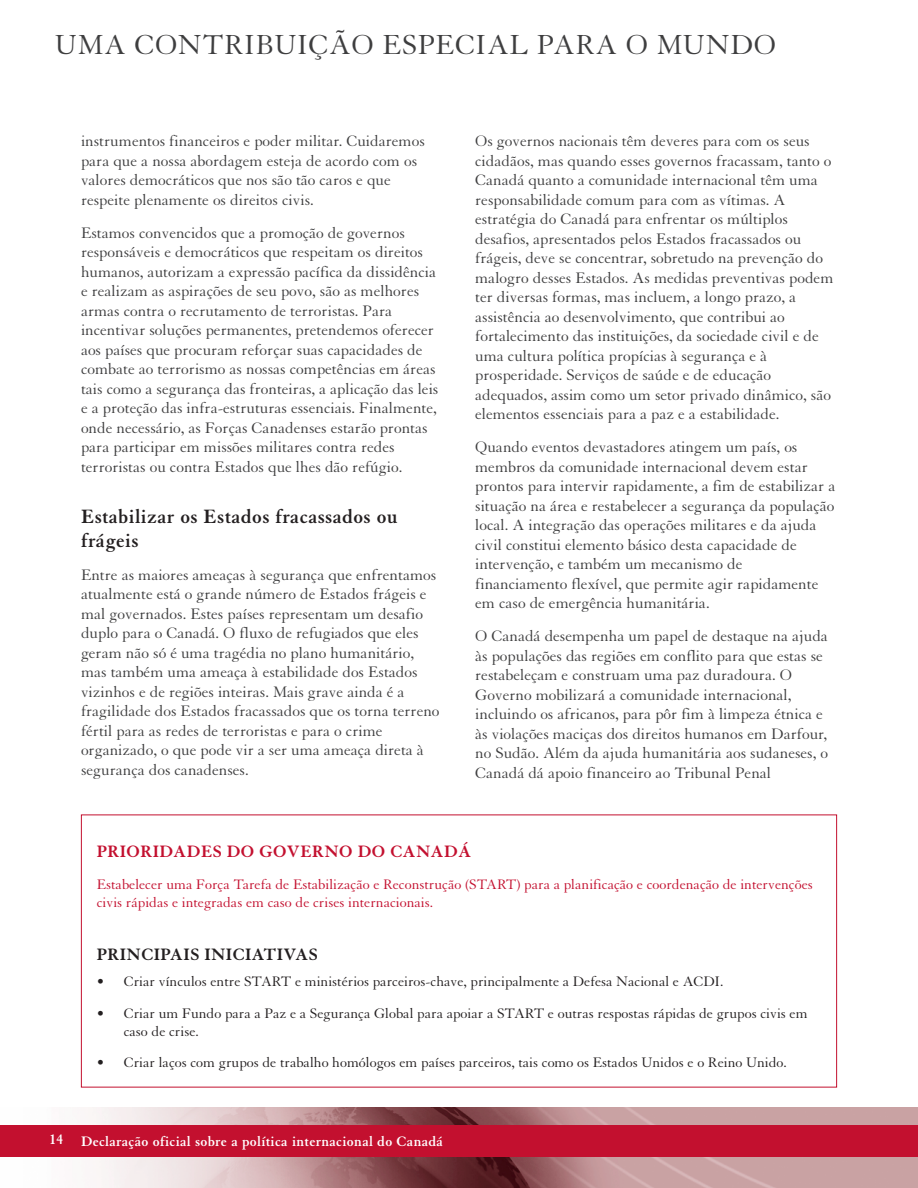
<style>
.page{position:relative;width:918px;height:1188px;background:#fff}
.page>*{position:absolute;margin:0;border:0;box-sizing:border-box;transform-origin:0 0}
.t1{font:30px "Granjon";letter-spacing:.02em;color:#3e3e3f}
.t2{font:700 21px/24px "Granjon";letter-spacing:.02em;color:#231f20}
.t3{font:700 18px "Granjon";letter-spacing:.02em;color:#c3102f}
.t4{font:700 18px "Granjon";letter-spacing:.02em;color:#231f20}
.t5{font:16.5px/19.5px "Granjon";color:#3e3e3f}
.t6{font:15px/18px "Granjon";color:#231f20}
.t7{font:15px/18px "Granjon";color:#c3102f}
.t8{font:700 15px "Granjon";letter-spacing:.02em;color:#fff}
</style>
<div class="page">
<img style="left:0;top:1107px;width:918px;height:81px">
<div style="left:0;top:1125px;width:918px;height:31px;background:#c3102f"></div>
<h1 class="t1" style="left:55px;top:34px;width:723px">UMA CONTRIBUIÇÃO ESPECIAL PARA O MUNDO</h1>
<p class="t5" style="left:81px;top:133px;width:345px">instrumentos financeiros e poder militar. Cuidaremos para que a nossa abordagem esteja de acordo com os valores democráticos que nos são tão caros e que respeite plenamente os direitos civis.</p>
<p class="t5" style="left:81px;top:224px;width:359px">Estamos convencidos que a promoção de governos responsáveis e democráticos que respeitam os direitos humanos, autorizam a expressão pacífica da dissidência e realizam as aspirações de seu povo, são as melhores armas contra o recrutamento de terroristas. Para incentivar soluções permanentes, pretendemos oferecer aos países que procuram reforçar suas capacidades de combate ao terrorismo as nossas competências em áreas tais como a segurança das fronteiras, a aplicação das leis e a proteção das infra-estruturas essenciais. Finalmente, onde necessário, as Forças Canadenses estarão prontas para participar em missões militares contra redes terroristas ou contra Estados que lhes dão refúgio.</p>
<p class="t2" style="left:81px;top:506px;width:318px">Estabilizar os Estados fracassados ou frágeis</p>
<p class="t5" style="left:81px;top:566px;width:360px">Entre as maiores ameaças à segurança que enfrentamos atualmente está o grande número de Estados frágeis e mal governados. Estes países representam um desafio duplo para o Canadá. O fluxo de refugiados que eles geram não só é uma tragédia no plano humanitário, mas também uma ameaça à estabilidade dos Estados vizinhos e de regiões inteiras. Mais grave ainda é a fragilidade dos Estados fracassados que os torna terreno fértil para as redes de terroristas e para o crime organizado, o que pode vir a ser uma ameaça direta à segurança dos canadenses.</p>
<p class="t5" style="left:475px;top:133px;width:360px">Os governos nacionais têm deveres para com os seus cidadãos, mas quando esses governos fracassam, tanto o Canadá quanto a comunidade internacional têm uma responsabilidade comum para com as vítimas. A estratégia do Canadá para enfrentar os múltiplos desafios, apresentados pelos Estados fracassados ou frágeis, deve se concentrar, sobretudo na prevenção do malogro desses Estados. As medidas preventivas podem ter diversas formas, mas incluem, a longo prazo, a assistência ao desenvolvimento, que contribui ao fortalecimento das instituições, da sociedade civil e de uma cultura política propícias à segurança e à prosperidade. Serviços de saúde e de educação adequados, assim como um setor privado dinâmico, são elementos essenciais para a paz e a estabilidade.</p>
<p class="t5" style="left:475px;top:439px;width:362px">Quando eventos devastadores atingem um país, os membros da comunidade internacional devem estar prontos para intervir rapidamente, a fim de estabilizar a situação na área e restabelecer a segurança da população local. A integração das operações militares e da ajuda civil constitui elemento básico desta capacidade de intervenção, e também um mecanismo de financiamento flexível, que permite agir rapidamente em caso de emergência humanitária.</p>
<p class="t5" style="left:475px;top:628px;width:354px">O Canadá desempenha um papel de destaque na ajuda às populações das regiões em conflito para que estas se restabeleçam e construam uma paz duradoura. O Governo mobilizará a comunidade internacional, incluindo os africanos, para pôr fim à limpeza étnica e às violações maciças dos direitos humanos em Darfour, no Sudão. Além da ajuda humanitária aos sudaneses, o Canadá dá apoio financeiro ao Tribunal Penal</p>
<p class="t3" style="left:97px;top:845px;width:376px">PRIORIDADES DO GOVERNO DO CANADÁ</p>
<p class="t7" style="left:97px;top:877px;width:718px">Estabelecer uma Força Tarefa de Estabilização e Reconstrução (START) para a planificação e coordenação de intervenções civis rápidas e integradas em caso de crises internacionais.</p>
<p class="t4" style="left:97px;top:948px;width:223px">PRINCIPAIS INICIATIVAS</p>
<p class="t6" style="left:97px;top:974px;width:628px">• Criar vínculos entre START e ministérios parceiros-chave, principalmente a Defesa Nacional e ACDI.</p>
<p class="t6" style="left:124px;top:1006px;width:685px;text-indent:-27px">• Criar um Fundo para a Paz e a Segurança Global para apoiar a START e outras respostas rápidas de grupos civis em caso de crise.</p>
<p class="t6" style="left:97px;top:1055px;width:692px">• Criar laços com grupos de trabalho homólogos em países parceiros, tais como os Estados Unidos e o Reino Unido.</p>
<p class="t8" style="left:49px;top:1135px;width:395px">14 Declaração oficial sobre a política internacional do Canadá</p>
</div>
